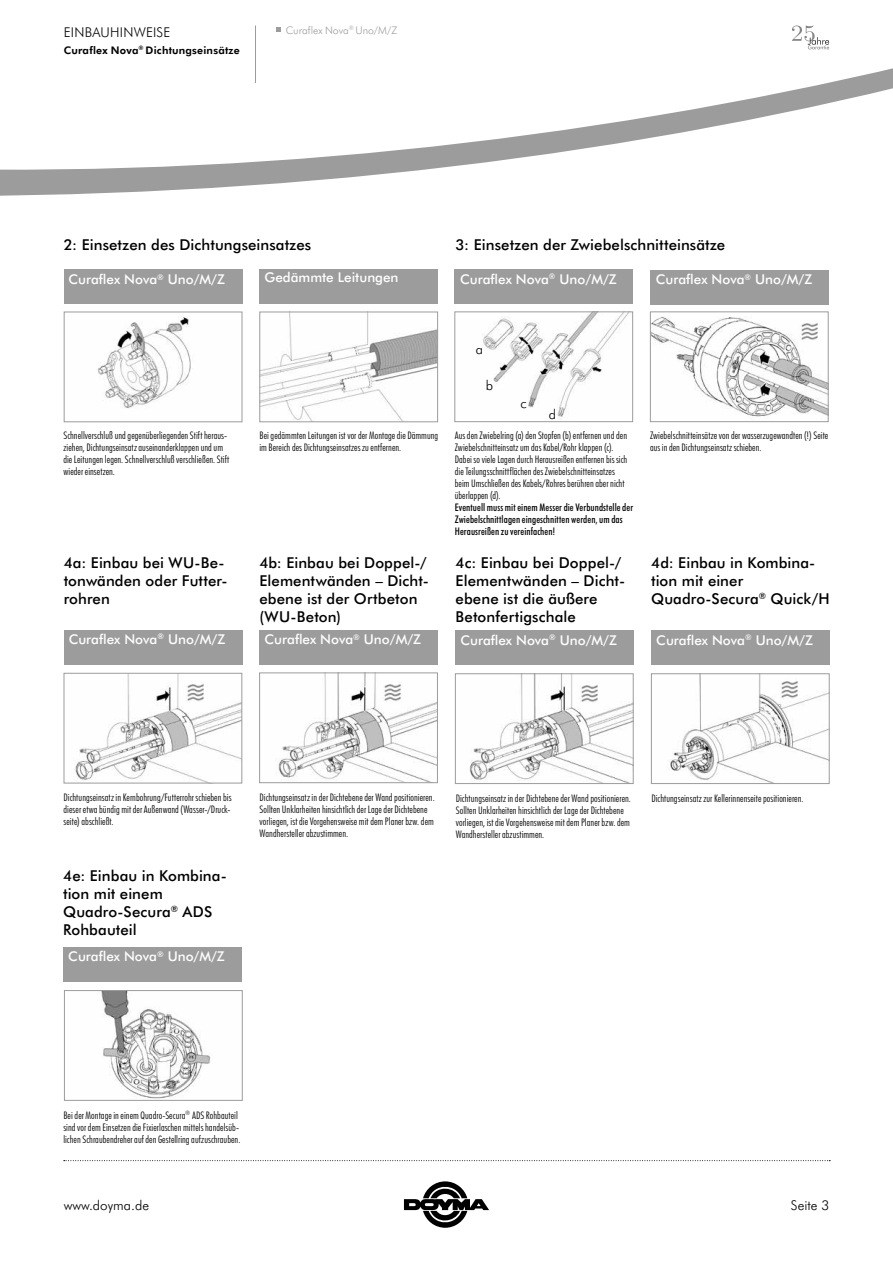
<style>
.page{position:relative;width:893px;height:1263px;background:#fff}
.page>*{position:absolute;margin:0;border:0;box-sizing:border-box;transform-origin:0 0}
.t1{font:500 15px/18px "Futura BT";letter-spacing:.005em;color:#000}
.t2{font:500 13.5px "Futura BT";color:#fff}
.t3{font:300 13.5px "Futura BT";letter-spacing:.005em;color:#000}
.t4{font:300 condensed 10.5px/12px "Futura BT";letter-spacing:.005em;color:#000}
.t5{font:500 condensed 10.5px/12px "Futura BT";letter-spacing:.005em;color:#000}
.t6{font:700 10.5px "Futura BT";letter-spacing:.02em;color:#000}
.t7{font:300 10.5px "Futura BT";letter-spacing:.005em;color:#9c9c9c}
</style>
<div class="page">
<svg style="left:64px;top:1160px;width:766px;height:1px"></svg>
<svg style="left:0;top:25px;width:893px;height:171px"></svg>
<hr style="left:255px;top:26px;width:1px;height:57px;background:#9c9c9c">
<svg style="left:276px;top:28px;width:5px;height:4px"></svg>
<svg style="left:404px;top:1181px;width:85px;height:47px"></svg>
<img style="left:482px;top:313px;width:147px;height:106px">
<div style="left:454px;top:311px;width:179px;height:111px;border:1px solid #9c9c9c"></div>
<img style="left:652px;top:316px;width:175px;height:101px">
<div style="left:650px;top:311px;width:179px;height:111px;border:1px solid #9c9c9c"></div>
<div style="left:454px;top:270px;width:179px;height:34px;background:#9c9c9c"></div>
<div style="left:650px;top:270px;width:179px;height:34px;background:#9c9c9c"></div>
<img style="left:97px;top:317px;width:94px;height:91px">
<div style="left:64px;top:312px;width:178px;height:110px;border:1px solid #9c9c9c"></div>
<div style="left:64px;top:270px;width:178px;height:34px;background:#9c9c9c"></div>
<div style="left:259px;top:270px;width:179px;height:34px;background:#9c9c9c"></div>
<img style="left:261px;top:314px;width:175px;height:106px">
<div style="left:259px;top:312px;width:179px;height:110px;border:1px solid #9c9c9c"></div>
<div style="left:63px;top:947px;width:179px;height:34px;background:#9c9c9c"></div>
<div style="left:455px;top:630px;width:179px;height:34px;background:#9c9c9c"></div>
<img style="left:469px;top:675px;width:163px;height:107px">
<div style="left:455px;top:673px;width:179px;height:111px;border:1px solid #9c9c9c"></div>
<img style="left:580px;top:682px;width:18px;height:20px">
<div style="left:651px;top:630px;width:179px;height:34px;background:#9c9c9c"></div>
<img style="left:101px;top:992px;width:110px;height:107px">
<div style="left:64px;top:990px;width:179px;height:111px;border:1px solid #9c9c9c"></div>
<img style="left:670px;top:675px;width:158px;height:107px">
<div style="left:651px;top:673px;width:179px;height:111px;border:1px solid #9c9c9c"></div>
<img style="left:780px;top:678px;width:18px;height:21px">
<img style="left:800px;top:320px;width:18px;height:21px">
<div style="left:64px;top:630px;width:178px;height:34px;background:#9c9c9c"></div>
<div style="left:260px;top:630px;width:178px;height:34px;background:#9c9c9c"></div>
<img style="left:75px;top:675px;width:165px;height:106px">
<div style="left:64px;top:673px;width:178px;height:110px;border:1px solid #9c9c9c"></div>
<img style="left:275px;top:674px;width:161px;height:107px">
<div style="left:259px;top:672px;width:179px;height:111px;border:1px solid #9c9c9c"></div>
<img style="left:383px;top:681px;width:18px;height:21px">
<img style="left:186px;top:681px;width:18px;height:21px">
<svg style="left:792px;top:26px;width:37px;height:23px"></svg>
<p class="t3" style="left:64px;top:23px;width:108px">EINBAUHINWEISE</p>
<p class="t6" style="left:64px;top:43px;width:178px">Curaflex Nova<sup>®</sup> Dichtungseinsätze</p>
<p class="t7" style="left:286px;top:23px;width:113px">Curaflex Nova<sup>®</sup> Uno/M/Z</p>
<h1 class="t1" style="left:64px;top:235px;width:249px">2: Einsetzen des Dichtungseinsatzes</h1>
<h1 class="t1" style="left:456px;top:235px;width:271px">3: Einsetzen der Zwiebelschnitteinsätze</h1>
<p class="t2" style="left:68px;top:270px;width:158px">Curaflex Nova<sup>®</sup> Uno/M/Z</p>
<p class="t2" style="left:265px;top:268px;width:136px">Gedämmte Leitungen</p>
<p class="t2" style="left:460px;top:270px;width:158px">Curaflex Nova<sup>®</sup> Uno/M/Z</p>
<p class="t2" style="left:656px;top:270px;width:158px">Curaflex Nova<sup>®</sup> Uno/M/Z</p>
<p class="t4" style="left:63px;top:429px;width:167px">Schnellverschluß und gegenüberliegenden Stift heraus&shy;ziehen, Dichtungseinsatz auseinanderklappen und um die Leitungen legen. Schnellverschluß verschließen. Stift wieder einsetzen.</p>
<p class="t4" style="left:259px;top:429px;width:180px">Bei gedämmten Leitungen ist vor der Montage die Dämmung im Bereich des Dichtungseinsatzes zu entfernen.</p>
<h1 class="t1" style="left:64px;top:553px;width:165px">4a: Einbau bei WU-Be&shy;tonwänden oder Futter&shy;rohren</h1>
<h1 class="t1" style="left:259px;top:553px;width:171px">4b: Einbau bei Doppel-/<br>Elementwänden – Dicht&shy;ebene ist der Ortbeton (WU-Beton)</h1>
<p class="t2" style="left:69px;top:629px;width:158px">Curaflex Nova<sup>®</sup> Uno/M/Z</p>
<p class="t2" style="left:265px;top:630px;width:158px">Curaflex Nova<sup>®</sup> Uno/M/Z</p>
<p class="t3" style="left:476px;top:340px;width:9px">a</p>
<p class="t3" style="left:486px;top:376px;width:9px">b</p>
<p class="t3" style="left:520px;top:394px;width:8px">c</p>
<p class="t3" style="left:549px;top:405px;width:9px">d</p>
<p class="t4" style="left:455px;top:429px;width:174px">Aus den Zwiebelring (a) den Stopfen (b) entfernen und den Zwiebelschnitteinsatz um das Kabel/Rohr klappen (c).<br>Dabei so viele Lagen durch Herausreißen entfernen bis sich die Teilungsschnittflächen des Zwiebelschnitteinsatzes beim Umschließen des Kabels/Rohres berühren aber nicht überlappen (d).</p>
<p class="t5" style="left:455px;top:500px;width:180px">Eventuell muss mit einem Messer die Verbundstelle der<br>Zwiebelschnittlagen eingeschnitten werden, um das<br>Herausreißen zu vereinfachen!</p>
<p class="t4" style="left:650px;top:429px;width:180px">Zwiebelschnitteinsätze von der wasserzugewandten (!) Seite aus in den Dichtungseinsatz schieben.</p>
<h1 class="t1" style="left:456px;top:553px;width:171px">4c: Einbau bei Doppel-/<br>Elementwänden – Dicht&shy;ebene ist die äußere<br>Betonfertigschale</h1>
<h1 class="t1" style="left:651px;top:553px;width:180px">4d: Einbau in Kombina&shy;tion mit einer<br>Quadro-Secura<sup>®</sup> Quick/H</h1>
<p class="t2" style="left:460px;top:630px;width:158px">Curaflex Nova<sup>®</sup> Uno/M/Z</p>
<p class="t2" style="left:656px;top:630px;width:158px">Curaflex Nova<sup>®</sup> Uno/M/Z</p>
<p class="t4" style="left:64px;top:791px;width:169px;text-align:justify">Dichtungseinsatz in Kernbohrung/Futterrohr schieben bis dieser etwa bündig mit der Außenwand (Wasser-/Druck&shy;seite) abschließt.</p>
<h1 class="t1" style="left:63px;top:866px;width:165px">4e: Einbau in Kombina&shy;tion mit einem<br>Quadro-Secura<sup>®</sup> ADS<br>Rohbauteil</h1>
<p class="t2" style="left:68px;top:947px;width:158px">Curaflex Nova<sup>®</sup> Uno/M/Z</p>
<p class="t4" style="left:260px;top:791px;width:177px">Dichtungseinsatz in der Dichtebene der Wand positionieren.<br>Sollten Unklarheiten hinsichtlich der Lage der Dichtebene vorliegen, ist die Vorgehensweise mit dem Planer bzw. dem Wandhersteller abzustimmen.</p>
<p class="t4" style="left:456px;top:792px;width:177px">Dichtungseinsatz in der Dichtebene der Wand positionieren.<br>Sollten Unklarheiten hinsichtlich der Lage der Dichtebene vorliegen, ist die Vorgehensweise mit dem Planer bzw. dem Wandhersteller abzustimmen.</p>
<p class="t4" style="left:651px;top:792px;width:154px">Dichtungseinsatz zur Kellerinnenseite positionieren.</p>
<p class="t4" style="left:63px;top:1108px;width:179px">Bei der Montage in einem Quadro-Secura<sup>®</sup> ADS Rohbauteil sind vor dem Einsetzen die Fixierlaschen mittels handelsüb&shy;lichen Schraubendreher auf den Gestellring aufzuschrauben.</p>
<p class="t3" style="left:64px;top:1196px;width:87px">www.doyma.de</p>
<p class="t3" style="left:791px;top:1196px;width:40px">Seite 3</p>
</div>
